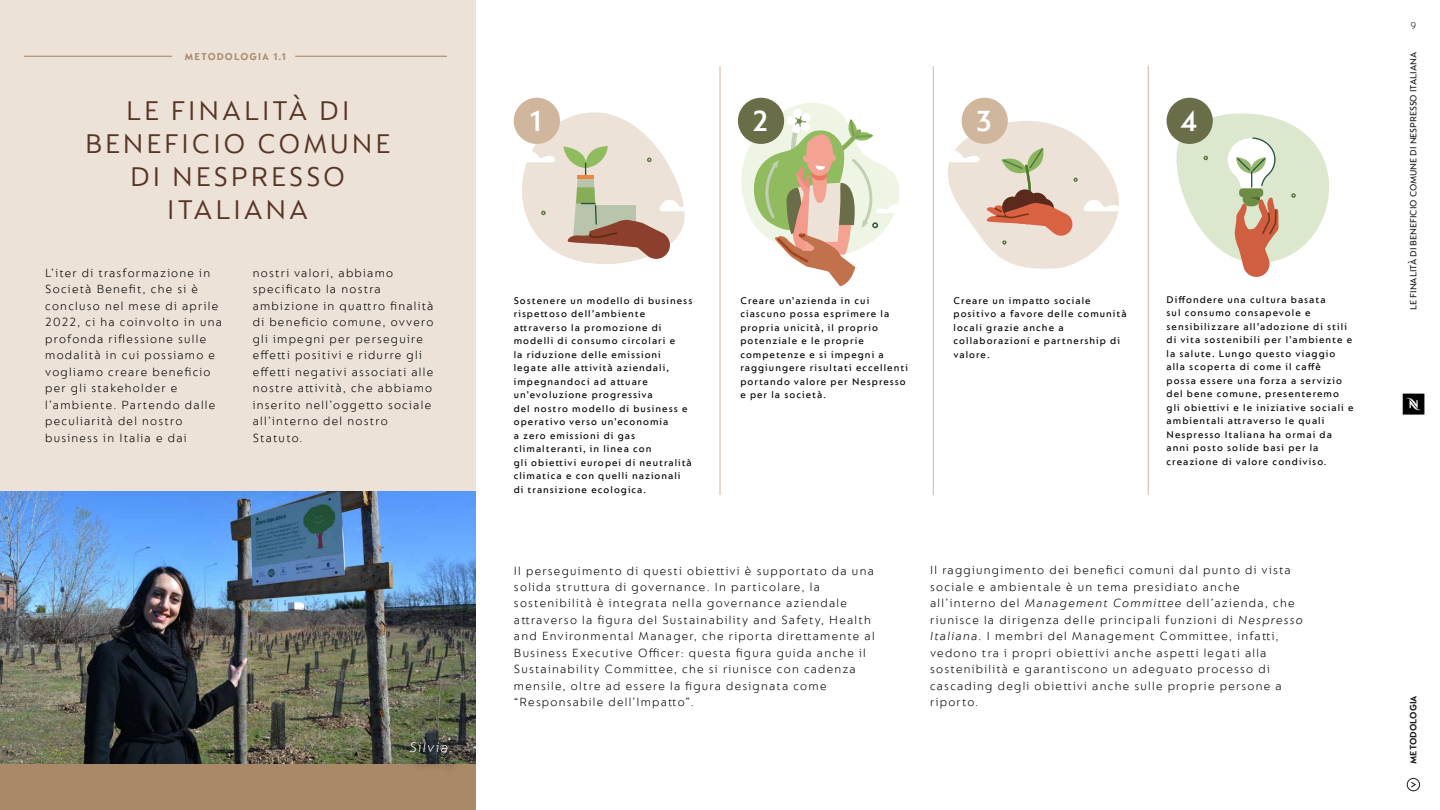
<style>
.page{position:relative;width:1440px;height:810px;background:#fff}
.page>*{position:absolute;margin:0;border:0;box-sizing:border-box;transform-origin:0 0}
.t1{font:600 30.75px "Nespresso Lucas";color:#fff}
.t2{font:29.25px/33px "Nespresso Lucas";letter-spacing:.1em;color:#583525;text-align:center}
.t3{font:italic 300 15px "Nespresso Lucas";letter-spacing:.1em;color:#fff}
.t4{font:300 12.75px/16.5px "Nespresso Lucas";letter-spacing:.1em;color:#000}
.t5{font:500 10.5px/13.5px "Nespresso Lucas";letter-spacing:.1em;color:#000}
.t6{font:700 10.5px "Nespresso Lucas";letter-spacing:.1em;color:#aa8969}
.t7{font:300 10.5px "Nespresso Lucas";color:#1d1d1b}
.t8{font:500 9.75px "Nespresso Lucas";color:#1d1d1b}
.t9{font:700 9.75px "Nespresso Lucas";color:#1d1d1b}
.s1{font-style:italic}
</style>
<div class="page">
<div style="left:0;top:0;width:475px;height:810px;background:#ece2d7"></div>
<img style="left:1402px;top:393px;width:23px;height:22px">
<div style="left:1407px;top:778px;width:13px;height:13px;border:1px solid #1d1d1b;border-radius:50%"></div>
<svg style="left:1411px;top:782px;width:5px;height:6px"></svg>
<hr style="left:295px;top:56px;width:152px;height:1px;background:#aa8969">
<hr style="left:24px;top:56px;width:148px;height:1px;background:#aa8969">
<svg style="left:1170px;top:104px;width:159px;height:173px"></svg>
<svg style="left:932px;top:112px;width:216px;height:160px"></svg>
<hr style="left:720px;top:66px;width:1px;height:429px;background:#cfb69c">
<hr style="left:933px;top:66px;width:1px;height:429px;background:#cfb69c">
<hr style="left:1148px;top:66px;width:1px;height:429px;background:#cfb69c">
<div style="left:962px;top:98px;width:46px;height:46px;background:#cfb69c;border-radius:50%"></div>
<div style="left:1167px;top:98px;width:46px;height:46px;background:#696e48;border-radius:50%"></div>
<svg style="left:513px;top:97px;width:172px;height:167px"></svg>
<div style="left:0;top:764px;width:475px;height:46px;background:#aa8969"></div>
<svg style="left:719px;top:102px;width:181px;height:184px"></svg>
<div style="left:738px;top:98px;width:46px;height:46px;background:#696e48;border-radius:50%"></div>
<img style="left:0;top:492px;width:475px;height:272px">
<img style="left:381px;top:742px;width:95px;height:40px">
<p class="t6" style="left:184px;top:50px;width:103px">METODOLOGIA 1.1</p>
<h2 class="t2" style="left:85px;top:94px;width:307px">LE FINALITÀ DI<br>BENEFICIO COMUNE<br>DI NESPRESSO<br>ITALIANA</h2>
<p class="t4" style="left:45px;top:264px;width:178px">L’iter di trasformazione in<br>Società Benefit, che si è concluso nel mese di aprile<br>2022, ci ha coinvolto in una profonda riflessione sulle modalità in cui possiamo e vogliamo creare beneficio per gli stakeholder e l’ambiente. Partendo dalle peculiarità del nostro business in Italia e dai</p>
<p class="t4" style="left:253px;top:264px;width:182px">nostri valori, abbiamo specificato la nostra ambizione in quattro finalità di beneficio comune, ovvero gli impegni per perseguire effetti positivi e ridurre gli effetti negativi associati alle nostre attività, che abbiamo inserito nell’oggetto sociale all’interno del nostro<br>Statuto.</p>
<p class="t3" style="left:409px;top:739px;width:45px">Silvia.</p>
<h1 class="t1" style="left:529px;top:103px;width:15px">1</h1>
<h1 class="t1" style="left:752px;top:103px;width:18px">2</h1>
<h1 class="t1" style="left:976px;top:103px;width:18px">3</h1>
<h1 class="t1" style="left:1180px;top:103px;width:19px">4</h1>
<p class="t5" style="left:514px;top:294px;width:180px">Sostenere un modello di business rispettoso dell’ambiente attraverso la promozione di modelli di consumo circolari e<br>la riduzione delle emissioni legate alle attività aziendali, impegnandoci ad attuare un’evoluzione progressiva<br>del nostro modello di business e operativo verso un’economia<br>a zero emissioni di gas climalteranti, in linea con<br>gli obiettivi europei di neutralità climatica e con quelli nazionali di transizione ecologica.</p>
<p class="t5" style="left:740px;top:294px;width:169px">Creare un’azienda in cui ciascuno possa esprimere la propria unicità, il proprio potenziale e le proprie competenze e si impegni a raggiungere risultati eccellenti portando valore per Nespresso e per la società.</p>
<p class="t5" style="left:1167px;top:292px;width:188px">Diffondere una cultura basata<br>sul consumo consapevole e sensibilizzare all’adozione di stili di vita sostenibili per l’ambiente e la salute. Lungo questo viaggio alla scoperta di come il caffè<br>possa essere una forza a servizio del bene comune, presenteremo gli obiettivi e le iniziative sociali e ambientali attraverso le quali<br>Nespresso Italiana ha ormai da anni posto solide basi per la creazione di valore condiviso.</p>
<p class="t5" style="left:954px;top:294px;width:174px">Creare un impatto sociale positivo a favore delle comunità locali grazie anche a collaborazioni e partnership di valore.</p>
<p class="t4" style="left:514px;top:562px;width:362px">Il perseguimento di questi obiettivi è supportato da una solida struttura di governance. In particolare, la sostenibilità è integrata nella governance aziendale attraverso la figura del Sustainability and Safety, Health and Environmental Manager, che riporta direttamente al Business Executive Officer: questa figura guida anche il Sustainability Committee, che si riunisce con cadenza mensile, oltre ad essere la figura designata come “Responsabile dell’Impatto”.</p>
<p class="t4" style="left:930px;top:562px;width:374px">Il raggiungimento dei benefici comuni dal punto di vista sociale e ambientale è un tema presidiato anche all’interno del <span class="s1">Management Committee</span> dell’azienda, che riunisce la dirigenza delle principali funzioni di <span class="s1">Nespresso Italiana</span>. I membri del Management Committee, infatti, vedono tra i propri obiettivi anche aspetti legati alla sostenibilità e garantiscono un adeguato processo di cascading degli obiettivi anche sulle proprie persone a riporto.</p>
<p class="t7" style="left:1410px;top:20px;width:7px">9</p>
<p class="t8" style="left:1408px;top:310px;width:260px;rotate:-90deg">LE FINALITÀ DI BENEFICIO COMUNE DI NESPRESSO ITALIANA</p>
<p class="t9" style="left:1408px;top:764px;width:70px;rotate:-90deg">METODOLOGIA</p>
</div>
